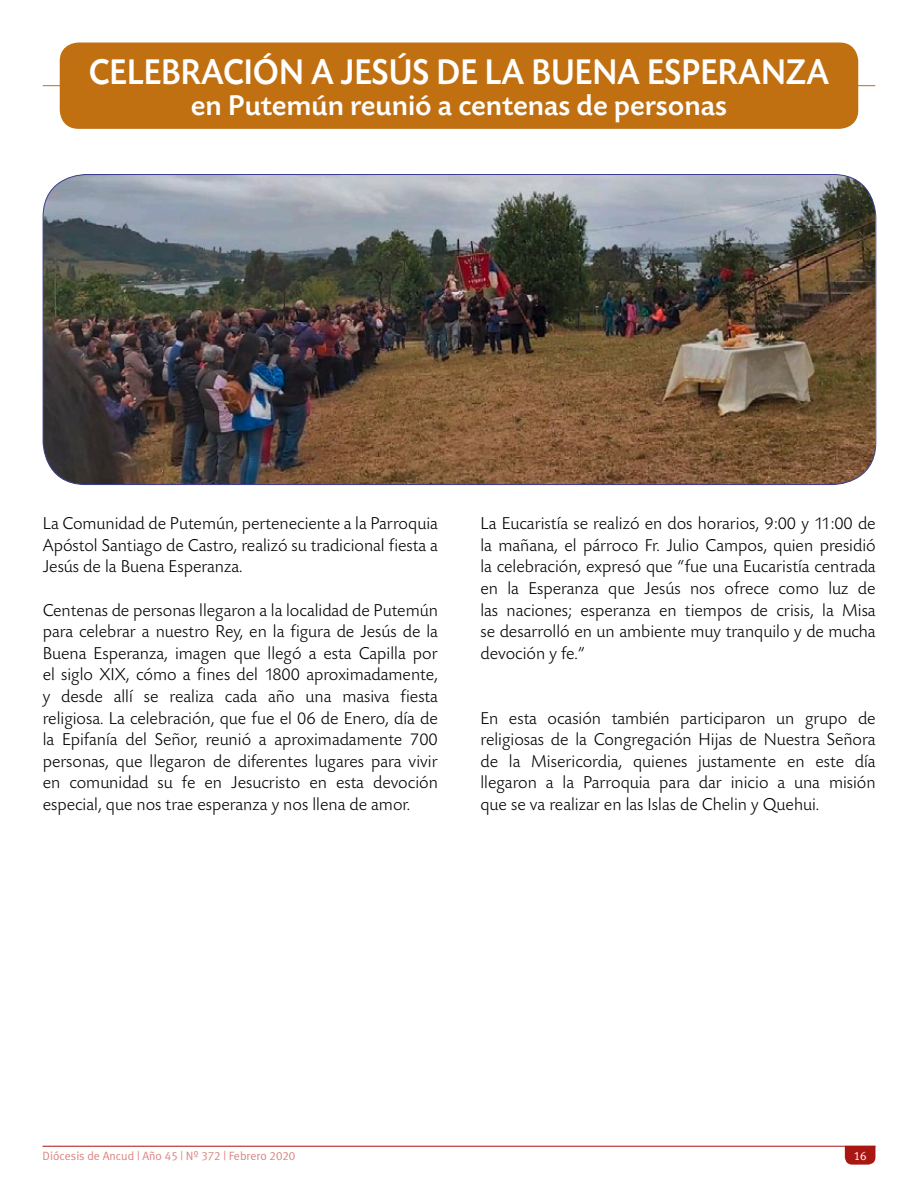
<style>
.page{position:relative;width:918px;height:1188px;background:#fff}
.page>*{position:absolute;margin:0;border:0;box-sizing:border-box;transform-origin:0 0}
.t1{font:500 37.5px "Today SB";color:#fff;scale:.91 1}
.t2{font:500 30px "Today SB";color:#fff}
.t3{font:300 18px/21.6px "Today SB";color:#000;text-align:justify}
.t4{font:12px "Meta Plus Normal";color:#dc8583}
.t5{font:12px "Meta Plus Normal Caps";color:#fff}
.s1{font-family:"Meta Plus Normal Caps"}
</style>
<div class="page">
<img style="left:43px;top:175px;width:832px;height:310px">
<svg style="left:845px;top:1147px;width:30px;height:18px"></svg>
<hr style="left:43px;top:1146px;width:832px;height:1px;background:#a91713">
<hr style="left:43px;top:85px;width:832px;height:1px;background:#c07010">
<div style="left:60px;top:43px;width:798px;height:85px;background:#c07010;border-radius:18px"></div>
<div style="left:60px;top:43px;width:798px;height:86px;border:2px solid #c07010;border-radius:18px"></div>
<h1 class="t1" style="left:89px;top:52px;width:815px">CELEBRACIÓN A JESÚS DE LA BUENA ESPERANZA</h1>
<h2 class="t2" style="left:191px;top:89px;width:538px">en Putemún reunió a centenas de personas</h2>
<p class="t3" style="left:43px;top:513px;width:397px">La Comunidad de Putemún, perteneciente a la Parroquia Apóstol Santiago de Castro, realizó su tradicional fiesta a Jesús de la Buena Esperanza.</p>
<p class="t3" style="left:43px;top:600px;width:397px">Centenas de personas llegaron a la localidad de Putemún para celebrar a nuestro Rey, en la figura de Jesús de la Buena Esperanza, imagen que llegó a esta Capilla por el siglo XIX, cómo a fines del 1800 aproximadamente, y desde allí se realiza cada año una masiva fiesta religiosa. La celebración, que fue el 06 de Enero, día de la Epifanía del Señor, reunió a aproximadamente 700 personas, que llegaron de diferentes lugares para vivir en comunidad su fe en Jesucristo en esta devoción especial, que nos trae esperanza y nos llena de amor.</p>
<p class="t3" style="left:480px;top:513px;width:397px">La Eucaristía se realizó en dos horarios, 9:00 y 11:00 de la mañana, el párroco Fr. Julio Campos, quien presidió la celebración, expresó que “fue una Eucaristía centrada en la Esperanza que Jesús nos ofrece como luz de las naciones; esperanza en tiempos de crisis, la Misa se desarrolló en un ambiente muy tranquilo y de mucha devoción y fe.”</p>
<p class="t3" style="left:480px;top:708px;width:397px">En esta ocasión también participaron un grupo de religiosas de la Congregación Hijas de Nuestra Señora de la Misericordia, quienes justamente en este día llegaron a la Parroquia para dar inicio a una misión que se va realizar en las Islas de Chelin y Quehui.</p>
<p class="t4" style="left:43px;top:1149px;width:254px">Diócesis de Ancud | Año <span class="s1">45</span> | Nº <span class="s1">372</span> | Febrero <span class="s1">2020</span></p>
<p class="t5" style="left:854px;top:1149px;width:14px">16</p>
</div>
